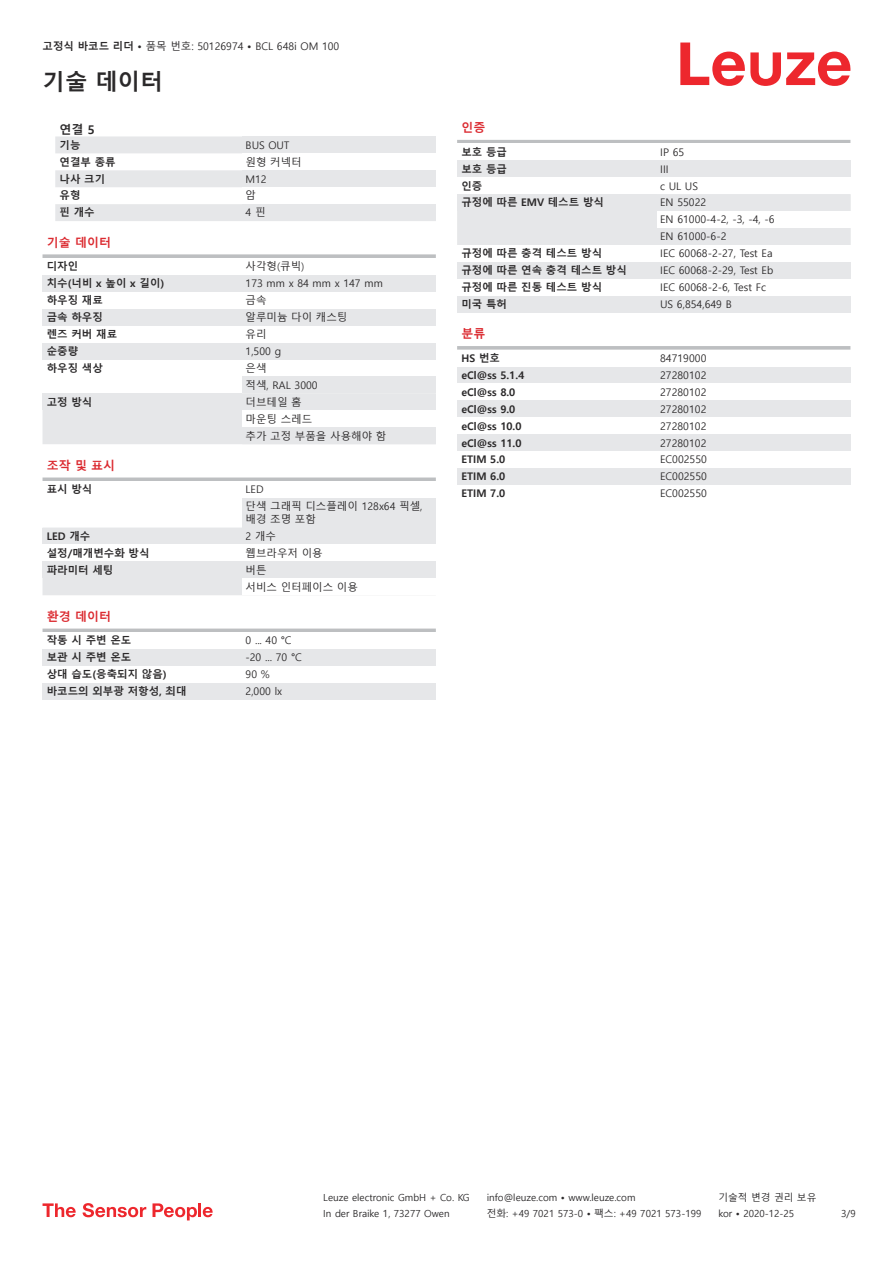
<style>
.page{position:relative;width:893px;height:1263px;background:#fff}
.page>*{position:absolute;margin:0;border:0;box-sizing:border-box;transform-origin:0 0}
.t1{font:700 22.5px "Malgun Gothic";color:#2b292a}
.t2{font:700 12px "Malgun Gothic";color:#db2a30}
.t3{font:700 12px "Malgun Gothic";color:#2b292a}
.t4{font:10.5px/17px "Malgun Gothic";color:#2b292a}
.t5{font:700 10.5px "Malgun Gothic";color:#2b292a}
.t6{font:9.75px "Malgun Gothic";color:#2b292a}
.s1{font-weight:700}
</style>
<div class="page">
<svg style="left:680px;top:43px;width:170px;height:43px"></svg>
<svg style="left:43px;top:136px;width:199px;height:459px"></svg>
<div style="left:242px;top:136px;width:194px;height:17px;background:#e6e7e9"></div>
<div style="left:242px;top:170px;width:194px;height:17px;background:#e6e7e9"></div>
<div style="left:242px;top:204px;width:194px;height:17px;background:#e6e7e9"></div>
<div style="left:43px;top:238px;width:393px;height:18px;background:#fff"></div>
<svg style="left:43px;top:254px;width:393px;height:4px;background:#c3c5c7"></svg>
<div style="left:43px;top:258px;width:199px;height:17px;background:#fff"></div>
<div style="left:43px;top:275px;width:199px;height:17px;background:#e6e7e9"></div>
<div style="left:242px;top:275px;width:194px;height:17px;background:#e6e7e9"></div>
<div style="left:43px;top:292px;width:199px;height:17px;background:#fff"></div>
<div style="left:43px;top:309px;width:199px;height:17px;background:#e6e7e9"></div>
<div style="left:242px;top:309px;width:194px;height:17px;background:#e6e7e9"></div>
<div style="left:43px;top:326px;width:199px;height:17px;background:#fff"></div>
<div style="left:43px;top:343px;width:199px;height:17px;background:#e6e7e9"></div>
<div style="left:242px;top:343px;width:194px;height:17px;background:#e6e7e9"></div>
<div style="left:43px;top:360px;width:199px;height:16px;background:#fff"></div>
<div style="left:242px;top:376px;width:194px;height:17px;background:#e6e7e9"></div>
<div style="left:43px;top:393px;width:199px;height:17px;background:#e6e7e9"></div>
<div style="left:242px;top:393px;width:194px;height:51px;background:#e6e7e9"></div>
<div style="left:242px;top:410px;width:194px;height:17px;background:#fff"></div>
<div style="left:43px;top:461px;width:393px;height:18px;background:#fff"></div>
<svg style="left:43px;top:477px;width:393px;height:4px;background:#c5c7c9"></svg>
<div style="left:43px;top:481px;width:199px;height:17px;background:#fff"></div>
<div style="left:242px;top:498px;width:194px;height:29px;background:#e6e7e9"></div>
<div style="left:43px;top:527px;width:199px;height:17px;background:#e6e7e9"></div>
<div style="left:242px;top:527px;width:194px;height:17px;background:#e6e7e9"></div>
<div style="left:43px;top:544px;width:199px;height:17px;background:#fff"></div>
<div style="left:43px;top:561px;width:199px;height:17px;background:#e6e7e9"></div>
<div style="left:242px;top:561px;width:194px;height:17px;background:#e6e7e9"></div>
<svg style="left:43px;top:628px;width:393px;height:4px;background:#c6c8c9"></svg>
<div style="left:43px;top:649px;width:199px;height:17px;background:#e6e7e9"></div>
<div style="left:242px;top:649px;width:194px;height:17px;background:#e6e7e9"></div>
<div style="left:43px;top:683px;width:199px;height:17px;background:#e6e7e9"></div>
<div style="left:242px;top:683px;width:194px;height:17px;background:#e6e7e9"></div>
<div style="left:457px;top:211px;width:200px;height:34px;background:#e6e7e9"></div>
<hr style="left:457px;top:140px;width:393px;height:3px;background:#bdbfc1">
<div style="left:457px;top:160px;width:200px;height:17px;background:#e6e7e9"></div>
<div style="left:657px;top:160px;width:193px;height:17px;background:#e6e7e9"></div>
<div style="left:457px;top:194px;width:200px;height:17px;background:#e6e7e9"></div>
<div style="left:657px;top:194px;width:193px;height:51px;background:#e6e7e9"></div>
<div style="left:657px;top:211px;width:193px;height:17px;background:#fff"></div>
<div style="left:457px;top:262px;width:200px;height:17px;background:#e6e7e9"></div>
<div style="left:657px;top:262px;width:193px;height:17px;background:#e6e7e9"></div>
<div style="left:457px;top:296px;width:200px;height:17px;background:#e6e7e9"></div>
<div style="left:657px;top:296px;width:193px;height:17px;background:#e6e7e9"></div>
<svg style="left:457px;top:346px;width:393px;height:4px;background:#c3c5c7"></svg>
<div style="left:457px;top:367px;width:200px;height:16px;background:#e6e7e9"></div>
<div style="left:657px;top:367px;width:193px;height:16px;background:#e6e7e9"></div>
<div style="left:457px;top:400px;width:200px;height:17px;background:#e6e7e9"></div>
<div style="left:657px;top:400px;width:193px;height:17px;background:#e6e7e9"></div>
<div style="left:457px;top:434px;width:200px;height:17px;background:#e6e7e9"></div>
<div style="left:657px;top:434px;width:193px;height:17px;background:#e6e7e9"></div>
<div style="left:457px;top:468px;width:200px;height:17px;background:#e6e7e9"></div>
<div style="left:657px;top:468px;width:193px;height:17px;background:#e6e7e9"></div>
<svg style="left:43px;top:1203px;width:33px;height:14px"></svg>
<svg style="left:83px;top:1203px;width:63px;height:14px"></svg>
<svg style="left:153px;top:1203px;width:44px;height:17px"></svg>
<hr style="left:198px;top:1203px;width:3px;height:14px;background:#ed272d">
<svg style="left:203px;top:1207px;width:10px;height:10px"></svg>
<p class="t4" style="left:43px;top:38px;width:298px"><span class="s1">고정식 바코드 리더 •</span> 품목 번호: 50126974 <span class="s1">•</span> BCL 648i OM 100</p>
<h1 class="t1" style="left:43px;top:69px;width:122px">기술 데이터</h1>
<p class="t3" style="left:60px;top:123px;width:37px">연결 5</p>
<p class="t5" style="left:60px;top:139px;width:22px">기능</p>
<p class="t4" style="left:246px;top:137px;width:46px">BUS OUT</p>
<p class="t5" style="left:60px;top:156px;width:58px">연결부 종류</p>
<p class="t4" style="left:246px;top:154px;width:58px">원형 커넥터</p>
<p class="t5" style="left:60px;top:172px;width:47px">나사 크기</p>
<p class="t4" style="left:246px;top:170px;width:23px">M12</p>
<p class="t5" style="left:60px;top:189px;width:22px">유형</p>
<p class="t4" style="left:246px;top:187px;width:12px">암</p>
<p class="t5" style="left:60px;top:206px;width:37px">핀 개수</p>
<p class="t4" style="left:246px;top:204px;width:21px">4 핀</p>
<p class="t2" style="left:47px;top:235px;width:66px">기술 데이터</p>
<p class="t5" style="left:47px;top:260px;width:33px">디자인</p>
<p class="t4" style="left:246px;top:258px;width:60px">사각형(큐빅)</p>
<p class="t5" style="left:47px;top:277px;width:119px">치수(너비 x 높이 x 길이)</p>
<p class="t4" style="left:246px;top:275px;width:139px">173 mm x 84 mm x 147 mm</p>
<p class="t5" style="left:47px;top:294px;width:58px">하우징 재료</p>
<p class="t4" style="left:246px;top:292px;width:22px">금속</p>
<p class="t5" style="left:47px;top:311px;width:58px">금속 하우징</p>
<p class="t4" style="left:246px;top:309px;width:103px">알루미늄 다이 캐스팅</p>
<p class="t5" style="left:47px;top:328px;width:72px">렌즈 커버 재료</p>
<p class="t4" style="left:246px;top:326px;width:22px">유리</p>
<p class="t5" style="left:47px;top:345px;width:33px">순중량</p>
<p class="t4" style="left:246px;top:343px;width:37px">1,500 g</p>
<p class="t5" style="left:47px;top:362px;width:58px">하우징 색상</p>
<p class="t4" style="left:246px;top:360px;width:74px">은색<br>적색, RAL 3000</p>
<p class="t5" style="left:47px;top:396px;width:47px">고정 방식</p>
<p class="t4" style="left:246px;top:394px;width:142px">더브테일 홈<br>마운팅 스레드<br>추가 고정 부품을 사용해야 함</p>
<p class="t2" style="left:47px;top:458px;width:70px">조작 및 표시</p>
<p class="t5" style="left:47px;top:483px;width:47px">표시 방식</p>
<p class="t4" style="left:246px;top:481px;width:178px">LED<br>단색 그래픽 디스플레이 128x64 픽셀,</p>
<p class="t4" style="left:246px;top:511px;width:72px">배경 조명 포함</p>
<p class="t5" style="left:47px;top:530px;width:45px">LED 개수</p>
<p class="t4" style="left:246px;top:528px;width:32px">2 개수</p>
<p class="t5" style="left:47px;top:547px;width:104px">설정/매개변수화 방식</p>
<p class="t4" style="left:246px;top:545px;width:79px">웹브라우저 이용</p>
<p class="t5" style="left:47px;top:564px;width:68px">파라미터 세팅</p>
<p class="t4" style="left:246px;top:562px;width:114px">버튼<br>서비스 인터페이스 이용</p>
<p class="t2" style="left:47px;top:609px;width:66px">환경 데이터</p>
<p class="t5" style="left:47px;top:634px;width:86px">작동 시 주변 온도</p>
<p class="t4" style="left:246px;top:632px;width:48px">0 ... 40 °C</p>
<p class="t5" style="left:47px;top:651px;width:86px">보관 시 주변 온도</p>
<p class="t4" style="left:246px;top:649px;width:58px">-20 ... 70 °C</p>
<p class="t5" style="left:47px;top:668px;width:121px">상대 습도(응축되지 않음)</p>
<p class="t4" style="left:246px;top:666px;width:26px">90 %</p>
<p class="t5" style="left:47px;top:685px;width:141px">바코드의 외부광 저항성, 최대</p>
<p class="t4" style="left:246px;top:683px;width:38px">2,000 lx</p>
<p class="t2" style="left:461px;top:121px;width:25px">인증</p>
<p class="t5" style="left:461px;top:146px;width:47px">보호 등급</p>
<p class="t4" style="left:660px;top:144px;width:26px">IP 65</p>
<p class="t5" style="left:461px;top:163px;width:47px">보호 등급</p>
<p class="t4" style="left:660px;top:160px;width:10px">III</p>
<p class="t5" style="left:461px;top:179px;width:22px">인증</p>
<p class="t4" style="left:660px;top:177px;width:39px">c UL US</p>
<p class="t5" style="left:461px;top:196px;width:144px">규정에 따른 EMV 테스트 방식</p>
<p class="t4" style="left:660px;top:194px;width:116px">EN 55022<br>EN 61000-4-2, -3, -4, -6<br>EN 61000-6-2</p>
<p class="t5" style="left:461px;top:247px;width:142px">규정에 따른 충격 테스트 방식</p>
<p class="t4" style="left:660px;top:245px;width:114px">IEC 60068-2-27, Test Ea</p>
<p class="t5" style="left:461px;top:264px;width:167px">규정에 따른 연속 충격 테스트 방식</p>
<p class="t4" style="left:660px;top:262px;width:115px">IEC 60068-2-29, Test Eb</p>
<p class="t5" style="left:461px;top:281px;width:142px">규정에 따른 진동 테스트 방식</p>
<p class="t4" style="left:660px;top:279px;width:107px">IEC 60068-2-6, Test Fc</p>
<p class="t5" style="left:461px;top:298px;width:47px">미국 특허</p>
<p class="t4" style="left:660px;top:296px;width:73px">US 6,854,649 B</p>
<p class="t2" style="left:461px;top:327px;width:25px">분류</p>
<p class="t5" style="left:461px;top:352px;width:40px">HS 번호</p>
<p class="t4" style="left:660px;top:350px;width:48px">84719000</p>
<p class="t5" style="left:461px;top:369px;width:64px">eCl@ss 5.1.4</p>
<p class="t4" style="left:660px;top:367px;width:48px">27280102</p>
<p class="t5" style="left:461px;top:386px;width:55px">eCl@ss 8.0</p>
<p class="t4" style="left:660px;top:384px;width:48px">27280102</p>
<p class="t5" style="left:461px;top:403px;width:55px">eCl@ss 9.0</p>
<p class="t4" style="left:660px;top:401px;width:48px">27280102</p>
<p class="t5" style="left:461px;top:420px;width:62px">eCl@ss 10.0</p>
<p class="t4" style="left:660px;top:417px;width:48px">27280102</p>
<p class="t5" style="left:461px;top:436px;width:62px">eCl@ss 11.0</p>
<p class="t4" style="left:660px;top:434px;width:48px">27280102</p>
<p class="t5" style="left:461px;top:453px;width:45px">ETIM 5.0</p>
<p class="t4" style="left:660px;top:451px;width:48px">EC002550</p>
<p class="t5" style="left:461px;top:470px;width:45px">ETIM 6.0</p>
<p class="t4" style="left:660px;top:468px;width:48px">EC002550</p>
<p class="t5" style="left:461px;top:487px;width:45px">ETIM 7.0</p>
<p class="t4" style="left:660px;top:485px;width:48px">EC002550</p>
<p class="t6" style="left:323px;top:1192px;width:148px">Leuze electronic GmbH + Co. KG</p>
<p class="t6" style="left:487px;top:1192px;width:150px">info@leuze.com • www.leuze.com</p>
<p class="t6" style="left:718px;top:1192px;width:100px">기술적 변경 권리 보유</p>
<p class="t6" style="left:323px;top:1208px;width:128px">In der Braike 1, 73277 Owen</p>
<p class="t6" style="left:487px;top:1208px;width:216px">전화: +49 7021 573-0 • 팩스: +49 7021 573-199</p>
<p class="t6" style="left:718px;top:1208px;width:77px">kor • 2020-12-25</p>
<p class="t6" style="left:841px;top:1208px;width:16px">3 /9</p>
</div>
